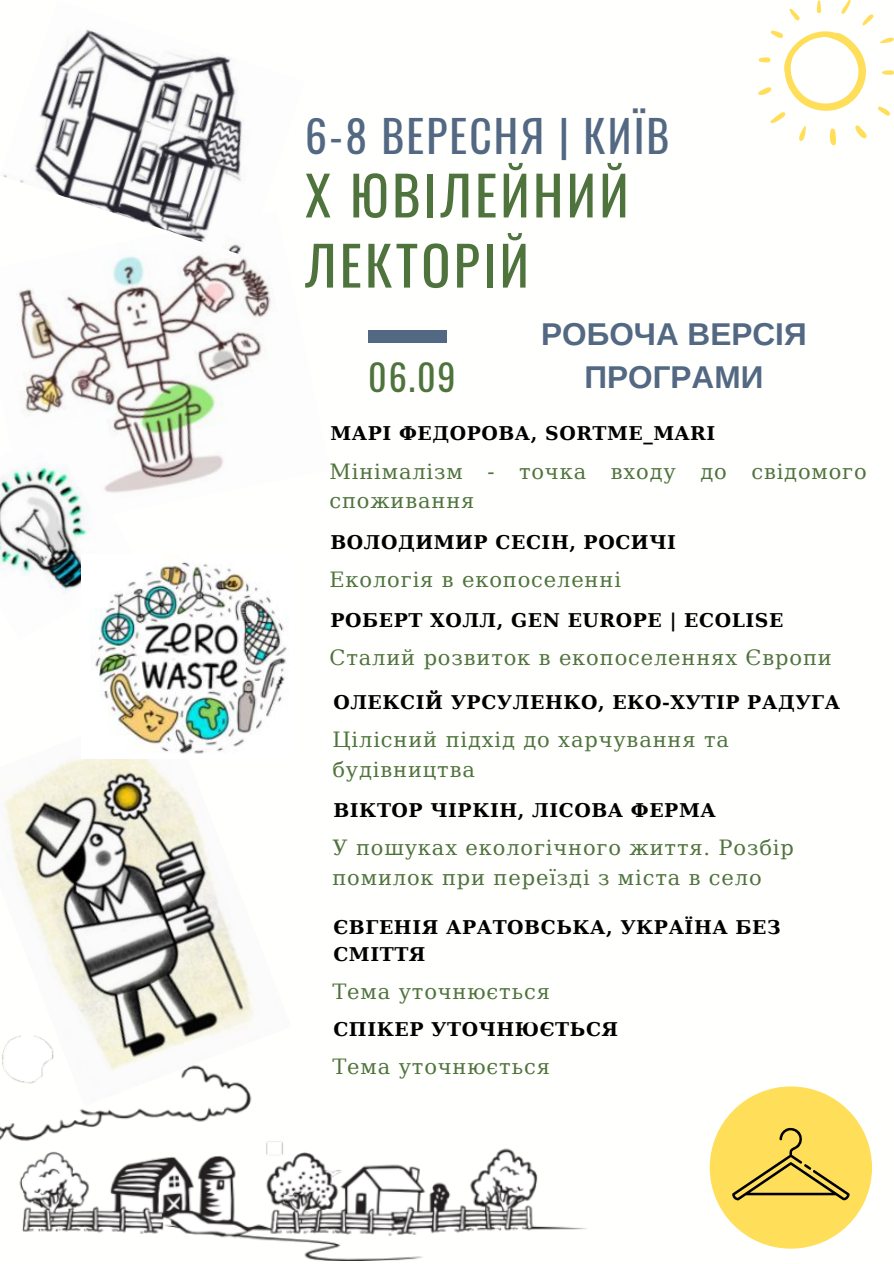
<style>
.page{position:relative;width:894px;height:1264px;background:#fff}
.page>*{position:absolute;margin:0;border:0;box-sizing:border-box;transform-origin:0 0}
.t1{font:54px/70.1px "Oswald";letter-spacing:.06em;color:#4f733d}
.t2{font:43.5px "Oswald";letter-spacing:.05em;color:#536882}
.t3{font:36px "Oswald";color:#4f733d}
.t4{font:700 31.5px/43.8px "Arimo";color:#536882;text-align:center}
.t5{font:21px/29.7px "DejaVu Serif";letter-spacing:.04em;color:#4f733d}
.t6{font:700 18.9px/26.1px "DejaVu Serif";letter-spacing:.03em;color:#000}
</style>
<div class="page">
<img style="left:4px;top:758px;width:250px;height:277px">
<img style="left:16px;top:257px;width:255px;height:233px">
<img style="left:3px;top:29px;width:240px;height:228px">
<div style="left:368px;top:330px;width:79px;height:13px;background:#536882"></div>
<svg style="left:758px;top:0;width:135px;height:145px"></svg>
<img style="left:0;top:423px;width:143px;height:170px">
<img style="left:82px;top:554px;width:205px;height:200px">
<img style="left:0;top:1035px;width:587px;height:224px">
<div style="left:709px;top:1086px;width:162px;height:162px;background:#ffde59;border-radius:50%"></div>
<svg style="left:732px;top:1127px;width:117px;height:74px"></svg>
<h2 class="t2" style="left:305px;top:102px;width:366px">6-8 ВЕРЕСНЯ | КИЇВ</h2>
<h1 class="t1" style="left:305px;top:158px;width:325px">Х ЮВІЛЕЙНИЙ<br>ЛЕКТОРІЙ</h1>
<h3 class="t3" style="left:368px;top:349px;width:89px">06.09</h3>
<h3 class="t4" style="left:541px;top:312px;width:267px">РОБОЧА ВЕРСІЯ<br>ПРОГРАМИ</h3>
<p class="t6" style="left:330px;top:420px;width:386px">МАРІ ФЕДОРОВА, SORTME_MARI</p>
<p class="t5" style="left:329px;top:456px;width:538px">Мінімалізм - точка входу до свідомого споживання</p>
<p class="t6" style="left:330px;top:529px;width:347px">ВОЛОДИМИР СЕСІН, РОСИЧІ</p>
<p class="t5" style="left:329px;top:565px;width:293px">Екологія в екопоселенні</p>
<p class="t6" style="left:330px;top:607px;width:454px">РОБЕРТ ХОЛЛ, GEN EUROPE | ECOLISE</p>
<p class="t5" style="left:329px;top:642px;width:504px">Сталий розвиток в екопоселеннях Європи</p>
<p class="t6" style="left:333px;top:689px;width:508px">ОЛЕКСІЙ УРСУЛЕНКО, ЕКО-ХУТІР РАДУГА</p>
<p class="t5" style="left:332px;top:724px;width:398px">Цілісний підхід до харчування та будівництва</p>
<p class="t6" style="left:333px;top:797px;width:384px">ВІКТОР ЧІРКІН, ЛІСОВА ФЕРМА</p>
<p class="t5" style="left:332px;top:833px;width:463px">У пошуках екологічного життя. Розбір помилок при переїзді з міста в село</p>
<p class="t6" style="left:333px;top:914px;width:448px">ЄВГЕНІЯ АРАТОВСЬКА, УКРАЇНА БЕЗ<br>СМІТТЯ</p>
<p class="t5" style="left:332px;top:976px;width:219px">Тема уточнюється</p>
<p class="t6" style="left:333px;top:1015px;width:286px">СПІКЕР УТОЧНЮЄТЬСЯ</p>
<p class="t5" style="left:332px;top:1051px;width:219px">Тема уточнюється</p>
</div>
